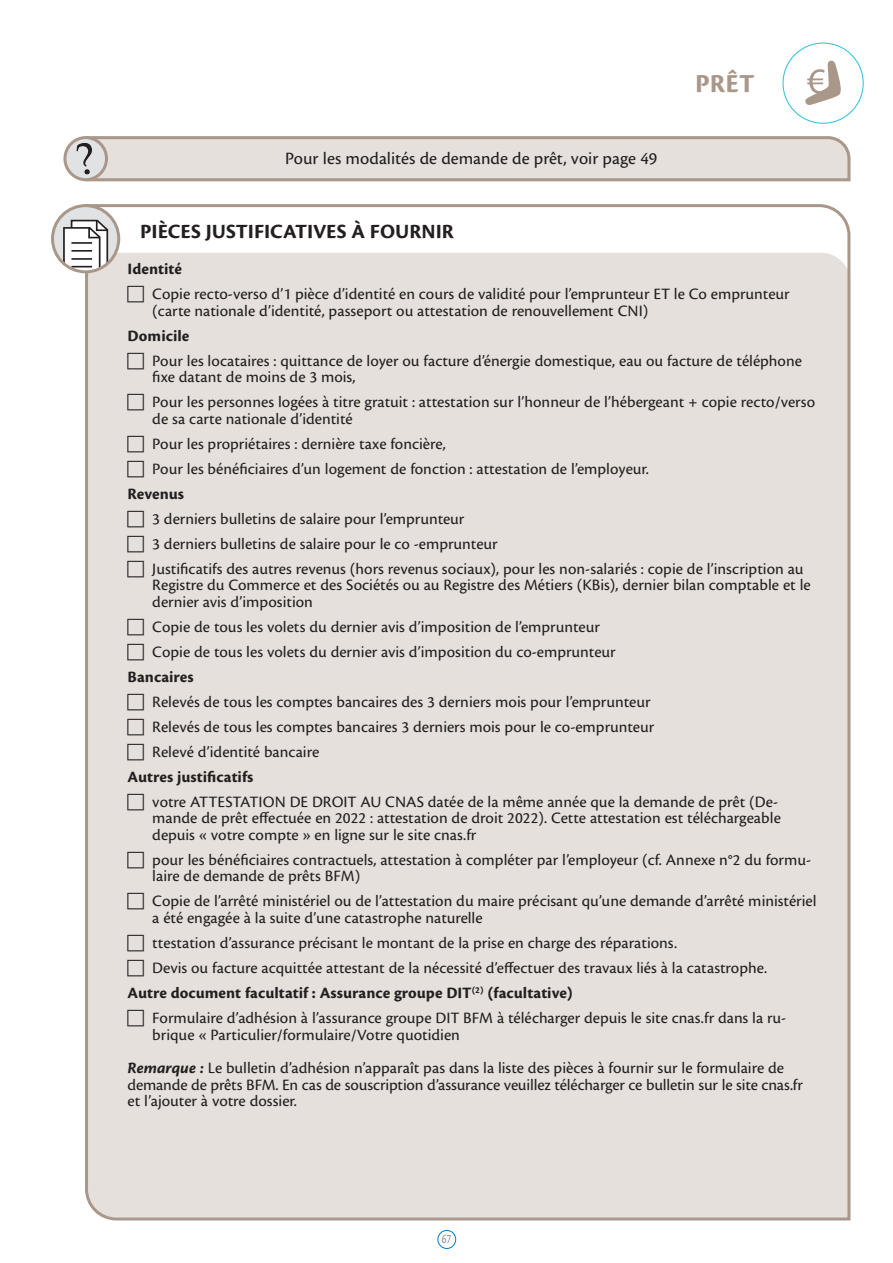
<style>
.page{position:relative;width:893px;height:1263px;background:#fff}
.page>*{position:absolute;margin:0;border:0;box-sizing:border-box;transform-origin:0 0}
.t1{font:27px "Cronos Pro Bold Capt";color:#a9978a}
.t2{font:21px "Cronos Pro Bold Capt";color:#231f20}
.t3{font:18px "Cronos Pro Capt";color:#231f20}
.t4{font:16.5px/16.5px "Cronos Pro Capt";color:#231f20}
.t5{font:16.5px "Cronos Pro Bold Capt";letter-spacing:.005em;color:#231f20}
.t6{font:13.5px "Cronos Pro Capt";color:#8a8c8f;scale:.75 1}
.s1{font-family:"Cronos Pro Bold Capt It"}
</style>
<div class="page">
<div style="left:437px;top:1230px;width:19px;height:19px;border:1px solid #007cc2;border-radius:50%"></div>
<svg style="left:805px;top:60px;width:36px;height:45px"></svg>
<div style="left:782px;top:43px;width:82px;height:81px;border:1px solid #35c2e0;border-radius:50%"></div>
<div style="left:84px;top:204px;width:767px;height:1017px;background:#e5e0db"></div>
<svg style="left:53px;top:206px;width:66px;height:66px"></svg>
<svg style="left:62px;top:219px;width:48px;height:53px"></svg>
<div style="left:51px;top:204px;width:69px;height:69px;border:3px solid #a9978a;border-radius:50%"></div>
<svg style="left:65px;top:138px;width:41px;height:42px"></svg>
<svg style="left:76px;top:136px;width:775px;height:46px;background:#dcd6d0"></svg>
<div style="left:63px;top:136px;width:45px;height:45px;border:3px solid #a9978a;border-radius:50%"></div>
<svg style="left:128px;top:286px;width:16px;height:17px"></svg>
<svg style="left:128px;top:352px;width:16px;height:17px"></svg>
<svg style="left:128px;top:394px;width:16px;height:17px"></svg>
<svg style="left:128px;top:435px;width:16px;height:17px"></svg>
<svg style="left:128px;top:460px;width:16px;height:17px"></svg>
<svg style="left:128px;top:510px;width:16px;height:17px"></svg>
<svg style="left:128px;top:535px;width:16px;height:17px"></svg>
<svg style="left:128px;top:560px;width:16px;height:17px"></svg>
<svg style="left:128px;top:618px;width:16px;height:17px"></svg>
<svg style="left:128px;top:643px;width:16px;height:17px"></svg>
<svg style="left:128px;top:693px;width:16px;height:17px"></svg>
<svg style="left:128px;top:718px;width:16px;height:17px"></svg>
<svg style="left:128px;top:743px;width:16px;height:17px"></svg>
<svg style="left:128px;top:793px;width:16px;height:17px"></svg>
<svg style="left:128px;top:851px;width:16px;height:17px"></svg>
<svg style="left:128px;top:893px;width:16px;height:17px"></svg>
<svg style="left:128px;top:934px;width:16px;height:17px"></svg>
<svg style="left:128px;top:959px;width:16px;height:17px"></svg>
<svg style="left:128px;top:1010px;width:16px;height:16px"></svg>
<p class="t3" style="left:285px;top:148px;width:374px">Pour les modalités de demande de prêt, voir page 49</p>
<h1 class="t1" style="left:695px;top:68px;width:61px">PRÊT</h1>
<p class="t2" style="left:140px;top:220px;width:315px">PIÈCES JUSTIFICATIVES À FOURNIR</p>
<p class="t5" style="left:128px;top:260px;width:56px">Identité</p>
<p class="t4" style="left:152px;top:286px;width:639px">Copie recto-verso d’1 pièce d’identité en cours de validité pour l’emprunteur ET le Co emprunteur (carte nationale d’identité, passeport ou attestation de renouvellement CNI)</p>
<p class="t5" style="left:128px;top:326px;width:63px">Domicile</p>
<p class="t4" style="left:152px;top:353px;width:651px">Pour les locataires : quittance de loyer ou facture d’énergie domestique, eau ou facture de téléphone fixe datant de moins de 3 mois,</p>
<p class="t4" style="left:152px;top:394px;width:664px">Pour les personnes logées à titre gratuit : attestation sur l’honneur de l’hébergeant + copie recto/verso de sa carte nationale d’identité</p>
<p class="t4" style="left:152px;top:431px;width:498px;line-height:25px">Pour les propriétaires : dernière taxe foncière,<br>Pour les bénéficiaires d’un logement de fonction : attestation de l’employeur.</p>
<p class="t5" style="left:128px;top:484px;width:58px">Revenus</p>
<p class="t4" style="left:152px;top:506px;width:653px;line-height:25px">3 derniers bulletins de salaire pour l’emprunteur<br>3 derniers bulletins de salaire pour le co -emprunteur<br>Justificatifs des autres revenus (hors revenus sociaux), pour les non-salariés : copie de l’inscription au</p>
<p class="t4" style="left:152px;top:577px;width:660px">Registre du Commerce et des Sociétés ou au Registre des Métiers (KBis), dernier bilan comptable et le dernier avis d’imposition</p>
<p class="t4" style="left:152px;top:614px;width:465px;line-height:25px">Copie de tous les volets du dernier avis d’imposition de l’emprunteur<br>Copie de tous les volets du dernier avis d’imposition du co-emprunteur</p>
<p class="t5" style="left:128px;top:667px;width:68px">Bancaires</p>
<p class="t4" style="left:152px;top:689px;width:503px;line-height:25px">Relevés de tous les comptes bancaires des 3 derniers mois pour l’emprunteur<br>Relevés de tous les comptes bancaires 3 derniers mois pour le co-emprunteur<br>Relevé d’identité bancaire</p>
<p class="t5" style="left:128px;top:767px;width:127px">Autres justificatifs</p>
<p class="t4" style="left:152px;top:794px;width:630px">votre ATTESTATION DE DROIT AU CNAS datée de la même année que la demande de prêt (De&shy;mande de prêt effectuée en 2022 : attestation de droit 2022). Cette attestation est téléchargeable depuis « votre compte » en ligne sur le site cnas.fr</p>
<p class="t4" style="left:152px;top:852px;width:660px">pour les bénéficiaires contractuels, attestation à compléter par l’employeur (cf. Annexe n°2 du formu&shy;laire de demande de prêts BFM)</p>
<p class="t4" style="left:152px;top:893px;width:666px">Copie de l’arrêté ministériel ou de l’attestation du maire précisant qu’une demande d’arrêté ministériel a été engagée à la suite d’une catastrophe naturelle</p>
<p class="t4" style="left:152px;top:930px;width:616px;line-height:25px">ttestation d’assurance précisant le montant de la prise en charge des réparations.<br>Devis ou facture acquittée attestant de la nécessité d’effectuer des travaux liés à la catastrophe.</p>
<p class="t5" style="left:128px;top:983px;width:447px">Autre document facultatif : Assurance groupe DIT<sup>(2)</sup> (facultative)</p>
<p class="t4" style="left:152px;top:1010px;width:636px">Formulaire d’adhésion à l’assurance groupe DIT BFM à télécharger depuis le site cnas.fr dans la ru&shy;brique « Particulier/formulaire/Votre quotidien</p>
<p class="t4" style="left:128px;top:1060px;width:677px"><span class="s1">Remarque :</span> Le bulletin d’adhésion n’apparaît pas dans la liste des pièces à fournir sur le formulaire de demande de prêts BFM. En cas de souscription d’assurance veuillez télécharger ce bulletin sur le site cnas.fr et l’ajouter à votre dossier.</p>
<p class="t6" style="left:442px;top:1231px;width:14px">67</p>
</div>
